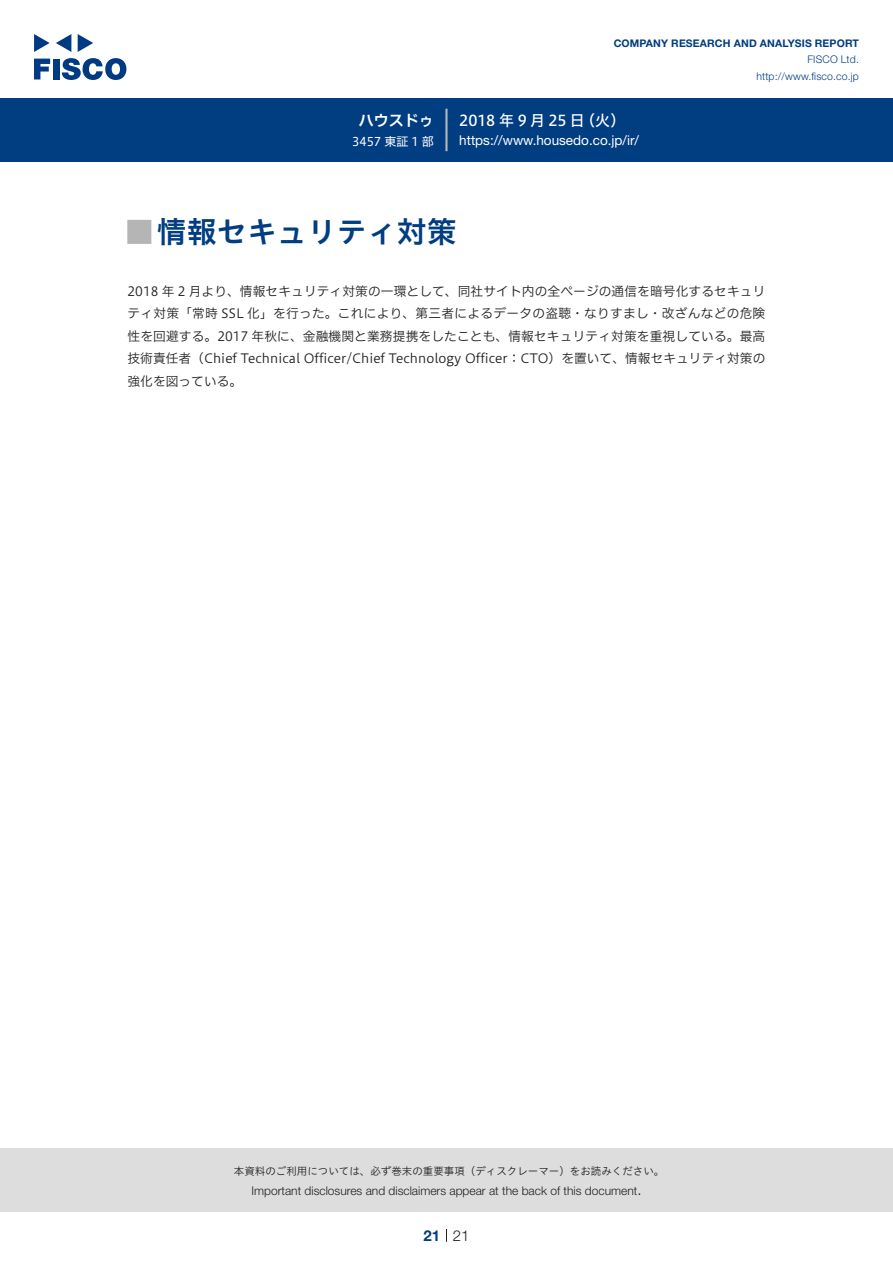
<style>
.page{position:relative;width:893px;height:1263px;background:#fff}
.page>*{position:absolute;margin:0;border:0;box-sizing:border-box;transform-origin:0 0}
.t1{font:30px "Hiragino UD Sans Std N W6";color:#003d81}
.t2{font:700 24px "Koz Go Pro";color:#b5b5b6}
.t3{font:15px "Hiragino UD Sans F Std N W5";letter-spacing:.21em;color:#fff}
.t4{font:15px "Hiragino UD Sans F Std N W6";color:#fff}
.t5{font:300 15px "Helvetica Neue LT Std";color:#231f20}
.t6{font:700 15px "Helvetica Neue LT Std";color:#003d81}
.t7{font:13.5px "Helvetica Neue LT Std";color:#fff}
.本文{font:12.75px/22.5px "Hiragino UD Sans F Std N W3";color:#231f20;text-align:justify}
.t8{font:300 12px "Helvetica Neue LT Std";color:#231f20}
.t9{font:12px "Hiragino UD Sans F Std N W4";color:#fff}
.t10{font:10.5px "Hiragino UD Sans Std W3";color:#231f20}
.t11{font:700 10.5px "Helvetica Neue LT Std";letter-spacing:.015em;color:#003d81}
.t12{font:300 10.5px/16.5px "Helvetica Neue LT Std";letter-spacing:.015em;color:#003d81;text-align:right}
</style>
<div class="page">
<div style="left:0;top:1148px;width:893px;height:64px;background:#ddd"></div>
<svg style="left:34px;top:59px;width:16px;height:20px"></svg>
<div style="left:53px;top:59px;width:6px;height:20px;background:#003a83"></div>
<svg style="left:62px;top:58px;width:64px;height:22px"></svg>
<svg style="left:34px;top:34px;width:16px;height:18px"></svg>
<svg style="left:78px;top:34px;width:15px;height:18px"></svg>
<svg style="left:56px;top:34px;width:15px;height:18px"></svg>
<div style="left:0;top:98px;width:893px;height:64px;background:#003d81"></div>
<hr style="left:445px;top:109px;width:3px;height:42px;background:#b5b5b6">
<svg style="left:446px;top:1229px;width:1px;height:13px"></svg>
<p class="t4" style="left:359px;top:109px;width:77px">ハウスドゥ</p>
<p class="t9" style="left:352px;top:132px;width:83px">3457 東証 1 部</p>
<p class="t11" style="left:614px;top:37px;width:247px">COMPANY RESEARCH AND ANALYSIS REPORT</p>
<p class="t12" style="left:756px;top:51px;width:104px">FISCO Ltd. http://www.fisco.co j p.</p>
<p class="t3" style="left:580px;top:109px;width:47px">（火(</p>
<p class="t3" style="left:459px;top:109px;width:127px">2018年9月25日</p>
<p class="t7" style="left:459px;top:132px;width:181px">https://www.housedo. c o j p. /i r/</p>
<p class="t1" style="left:157px;top:209px;width:301px">情報セキュリティ対策</p>
<p class="t2" style="left:128px;top:217px;width:25px">█</p>
<p class="本文" style="left:128px;top:279px;width:639px">2018 年 2 月より、情報セキュリティ対策の一環として、同社サイト内の全ページの通信を暗号化するセキュリティ対策「常時 SSL 化」を行った。これにより、第三者によるデータの盗聴・なりすまし・改ざんなどの危険性を回避する。2017 年秋に、金融機関と業務提携をしたことも、情報セキュリティ対策を重視している。最高技術責任者（Chief Technical Officer/Chief Technology Officer：CTO）を置いて、情報セキュリティ対策の強化を図っている。</p>
<p class="t10" style="left:234px;top:1163px;width:432px">本資料のご利用については、必ず巻末の重要事項（ディスクレーマー）をお読みください。</p>
<p class="t5" style="left:637px;top:1180px;width:6px">.</p>
<p class="t8" style="left:251px;top:1183px;width:387px">Important disclosures and disclaimers appear at the back of this document</p>
<p class="t6" style="left:423px;top:1226px;width:18px">21</p>
<p class="t5" style="left:453px;top:1226px;width:18px">21</p>
</div>
